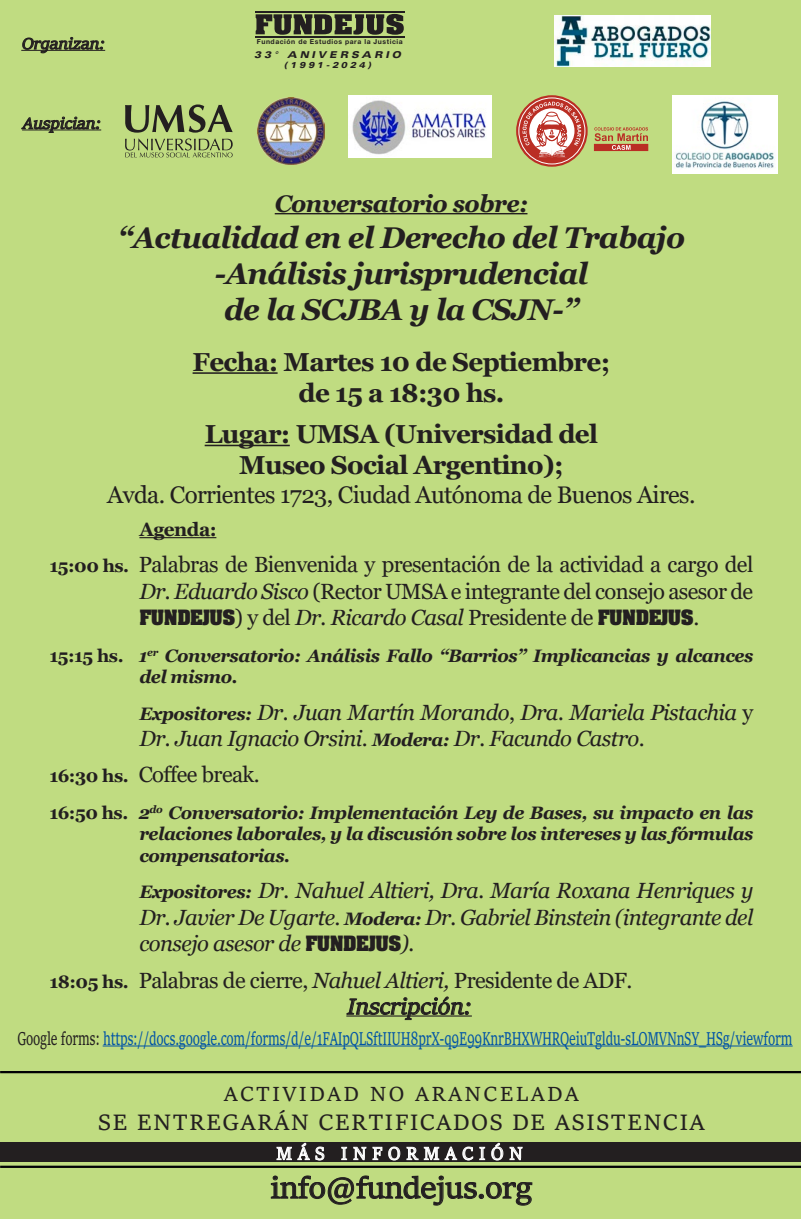
<style>
.page{position:relative;width:801px;height:1219px;background:#fff}
.page>*{position:absolute;margin:0;border:0;box-sizing:border-box;transform-origin:0 0}
.t1{font:32px "Sitka Text";letter-spacing:-.035em;color:#231f20}
.t2{font:italic 700 30px/36px "Georgia";letter-spacing:-.025em;color:#231f20;text-align:center}
.t3{font:700 26px/31.2px "Georgia";letter-spacing:-.025em;color:#231f20;text-align:center}
.t4{font:24px "Georgia";letter-spacing:-.025em;color:#231f20}
.t5{font:24px "Sitka Text";letter-spacing:.05em;color:#231f20}
.t6{font:italic 700 24px "Georgia";letter-spacing:-.025em;color:#231f20}
.t7{font:italic 24px "Sitka Text";letter-spacing:-.025em;color:#231f20}
.t8{font:22px/26.4px "Georgia";letter-spacing:-.025em;color:#231f20;text-align:justify}
.t9{font:italic 22px/26.4px "Georgia";letter-spacing:-.025em;color:#231f20}
.t10{font:22px "Sitka Text";letter-spacing:.1em;color:#231f20}
.t11{font:20px "Sitka Text";letter-spacing:-.02em;color:#0154a6;scale:.65 1}
.t12{font:19.3px "Sitka Text";letter-spacing:.3em;color:#fff;scale:.93 1}
.t13{font:700 19px "Georgia";letter-spacing:-.025em;color:#231f20}
.t14{font:italic 700 18px/21.6px "Georgia";letter-spacing:-.025em;color:#231f20}
.t15{font:italic 17px "Sitka Text";letter-spacing:-.025em;color:#231f20}
.t16{font:italic 900 expanded 9.5px "Univers LT Std";letter-spacing:.3em;color:#231f20}
.t17{font:italic 900 expanded 8.5px "Univers LT Std";letter-spacing:.3em;color:#231f20}
.t18{font:700 6.8px "Helvetica Neue LT Std";letter-spacing:.08em;color:#231f20}
.s1{font-weight:700;font-size:18px}
.s2{font-style:italic}
.s3{font-family:"Aachen Std";font-weight:700;font-size:18px}
.s4{font-style:normal}
.s5{font-family:"Aachen Std";font-weight:700;font-style:normal;font-size:18px}
.s6{color:#231f20}
</style>
<div class="page">
<div style="left:1px;top:0;width:799px;height:1219px;background:#c0dc81"></div>
<svg style="left:255px;top:14px;width:148px;height:21px"></svg>
<hr style="left:255px;top:37px;width:149px;height:1px;background:#231f20">
<hr style="left:255px;top:12px;width:149px;height:1px;background:#231f20">
<img style="left:554px;top:16px;width:156px;height:51px">
<hr style="left:275px;top:213px;width:252px;height:1px;background:#231f20">
<hr style="left:192px;top:372px;width:85px;height:2px;background:#231f20">
<hr style="left:205px;top:445px;width:85px;height:1px;background:#231f20">
<hr style="left:139px;top:537px;width:77px;height:1px;background:#231f20">
<div style="left:0;top:1143px;width:800px;height:19px;background:#231f20"></div>
<svg style="left:275px;top:1142px;width:50px;height:24px"></svg>
<svg style="left:340px;top:1142px;width:183px;height:19px"></svg>
<svg style="left:270px;top:1175px;width:263px;height:31px"></svg>
<hr style="left:1px;top:1071px;width:799px;height:2px;background:#010104">
<hr style="left:1px;top:1166px;width:799px;height:2px;background:#010104">
<hr style="left:103px;top:1045px;width:689px;height:1px;background:#0154a6">
<svg style="left:346px;top:996px;width:125px;height:25px"></svg>
<hr style="left:347px;top:1015px;width:124px;height:2px;background:#231f20">
<svg style="left:22px;top:37px;width:83px;height:17px"></svg>
<hr style="left:22px;top:50px;width:83px;height:1px;background:#231f20">
<svg style="left:21px;top:116px;width:80px;height:17px"></svg>
<hr style="left:23px;top:130px;width:78px;height:1px;background:#231f20">
<svg style="left:125px;top:104px;width:108px;height:53px"></svg>
<img style="left:257px;top:97px;width:67px;height:68px">
<div style="left:593px;top:144px;width:55px;height:7px;background:#ba2e24"></div>
<svg style="left:516px;top:95px;width:71px;height:72px"></svg>
<div style="left:518px;top:98px;width:67px;height:66px;border:1px solid #fff;border-radius:50%"></div>
<svg style="left:522px;top:102px;width:59px;height:56px;background:#d88f87"></svg>
<svg style="left:594px;top:127px;width:53px;height:23px"></svg>
<img style="left:672px;top:95px;width:105px;height:78px">
<img style="left:349px;top:96px;width:142px;height:61px">
<p class="t15" style="left:22px;top:31px;width:85px">Organizan:</p>
<p class="t15" style="left:23px;top:111px;width:80px">Auspician:</p>
<p class="t18" style="left:257px;top:38px;width:147px">Fundación de Estudios para la Justicia</p>
<p class="t16" style="left:254px;top:49px;width:148px">33° ANIVERSARIO</p>
<p class="t17" style="left:284px;top:60px;width:89px">(1991-2024)</p>
<p class="t6" style="left:275px;top:188px;width:255px">Conversatorio sobre:</p>
<h2 class="t2" style="left:118px;top:219px;width:569px">“Actualidad en el Derecho del Trabajo -Análisis jurisprudencial<br>de la SCJBA y la CSJN-”</h2>
<p class="t3" style="left:192px;top:346px;width:419px">Fecha: Martes 10 de Septiembre; de 15 a 18:30 hs.</p>
<p class="t3" style="left:205px;top:419px;width:395px">Lugar: UMSA (Universidad del<br>Museo Social Argentino);</p>
<p class="t4" style="left:107px;top:480px;width:589px">Avda. Corrientes 1723, Ciudad Autónoma de Buenos Aires.</p>
<p class="t13" style="left:139px;top:517px;width:79px">Agenda:</p>
<p class="t8" style="left:139px;top:552px;width:615px;text-indent:-90px"><span class="s1">15:00 hs.</span> Palabras de Bienvenida y presentación de la actividad a cargo del <span class="s2">Dr. Eduardo Sisco</span> (Rector UMSA e integrante del consejo asesor de <span class="s3">FUNDEJUS</span>) y del <span class="s2">Dr. Ricardo Casal</span> Presidente de <span class="s3">FUNDEJUS</span>.</p>
<p class="t14" style="left:139px;top:645px;width:615px;text-indent:-90px"><span class="s4">15:15 hs.</span> 1<sup>er</sup> Conversatorio: Análisis Fallo “Barrios” Implicancias y alcances del mismo.</p>
<p class="t9" style="left:139px;top:699px;width:615px"><span class="s1">Expositores:</span> Dr. Juan Martín Morando<span class="s4">,</span> Dra. Mariela Pistachia <span class="s4">y<br></span>Dr. Juan Ignacio Orsini<span class="s4">.</span> <span class="s1">Modera:</span> Dr. Facundo Castro<span class="s4">.</span></p>
<p class="t8" style="left:49px;top:762px;width:212px"><span class="s1">16:30 hs.</span> Coffee break.</p>
<p class="t14" style="left:139px;top:802px;width:615px;text-align:justify;text-indent:-90px"><span class="s4">16:50 hs.</span> 2<sup>do</sup> Conversatorio: Implementación Ley de Bases, su impacto en las relaciones laborales, y la discusión sobre los intereses y las fórmulas compensatorias.</p>
<p class="t9" style="left:139px;top:878px;width:615px;text-align:justify"><span class="s1">Expositores:</span> Dr. Nahuel Altieri, Dra. María Roxana Henriques y Dr. Javier De Ugarte<span class="s4">.</span> <span class="s1">Modera:</span> Dr. Gabriel Binstein (integrante del consejo asesor de <span class="s5">FUNDEJUS</span>).</p>
<p class="t8" style="left:49px;top:967px;width:584px"><span class="s1">18:05 hs.</span> Palabras de cierre, <span class="s2">Nahuel Altieri,</span> Presidente de ADF.</p>
<p class="t7" style="left:347px;top:989px;width:126px">Inscripción:</p>
<p class="t11" style="left:17px;top:1024px;width:1193px"><span class="s6">Google forms:</span> https://docs.google.com/forms/d/e/1FAIpQLSftIIUH8prX-q9E99KnrBHXWHRQeiuTgldu-sLOMVNnSY_HSg/viewform</p>
<p class="t10" style="left:224px;top:1078px;width:357px">ACTIVIDAD NO ARANCELADA</p>
<p class="t5" style="left:98px;top:1105px;width:608px">SE ENTREGARÁN CERTIFICADOS DE ASISTENCIA</p>
<p class="t12" style="left:276px;top:1139px;width:267px">MÁS INFORMACIÓN</p>
<h1 class="t1" style="left:270px;top:1164px;width:264px">info@fundejus.org</h1>
</div>
